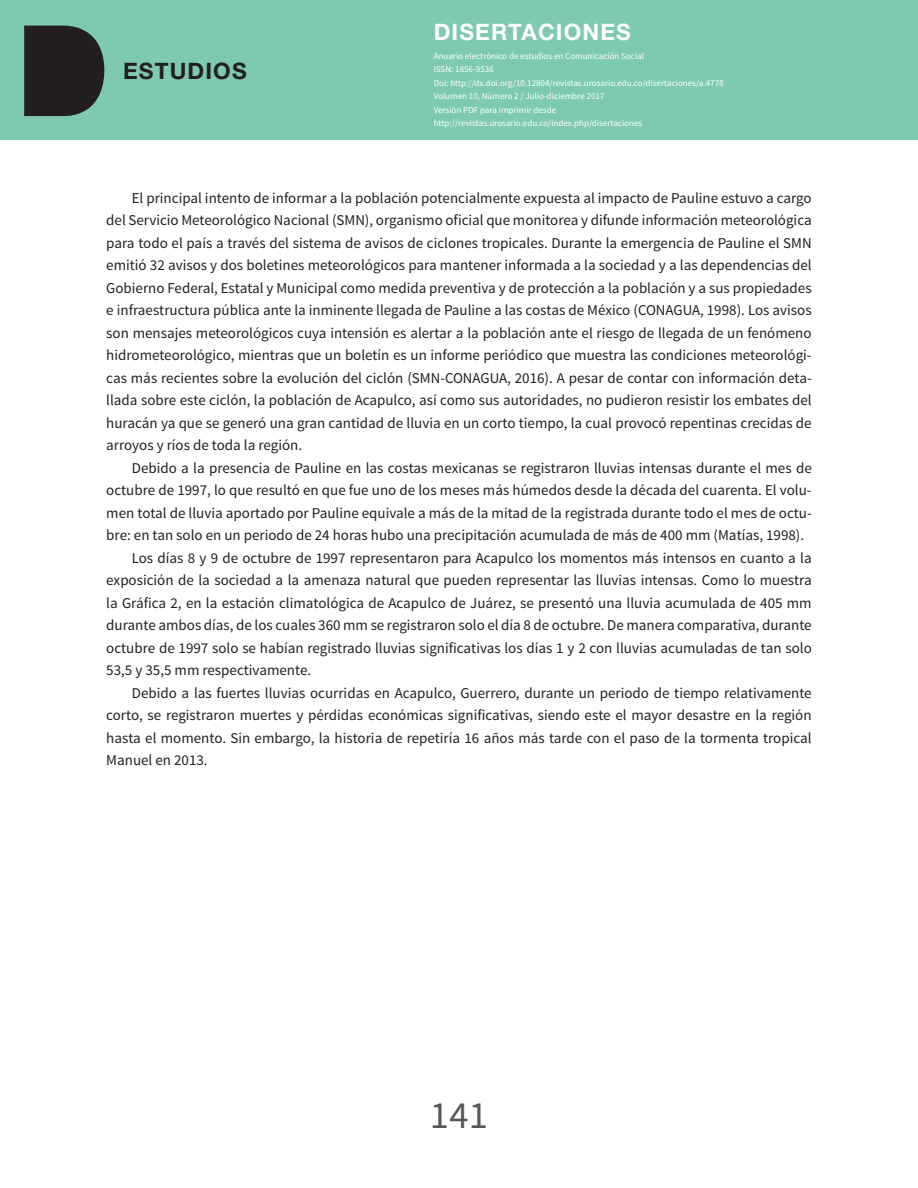
<style>
.page{position:relative;width:918px;height:1188px;background:#fff}
.page>*{position:absolute;margin:0;border:0;box-sizing:border-box;transform-origin:0 0}
.t1{font:38.4px "Source Sans Pro";color:#57585a}
.t2{font:700 22.65px "Helvetica Neue LT Std";letter-spacing:.05em;color:#fff}
.t3{font:700 22.65px "Helvetica Neue LT Std";letter-spacing:.05em;color:#231f20}
.t4{font:15px/22.5px "Source Sans Pro";color:#231f20;text-align:justify}
.t5{font:9px/13.5px "Source Sans Pro";color:#fff}
.s1{font-style:inherit}
</style>
<div class="page">
<div style="left:0;top:0;width:918px;height:139px;background:#7dcaae"></div>
<svg style="left:24px;top:26px;width:80px;height:90px"></svg>
<h2 class="t3" style="left:123px;top:57px;width:125px">ESTUDIOS</h2>
<h2 class="t2" style="left:434px;top:18px;width:182px">DISERTACIONES</h2>
<p class="t5" style="left:434px;top:49px;width:292px">Anuario electrónico de estudios en Comunicación Social<br><span class="s1">ISSN</span>: 1856-9536<br>Doi: http://dx.doi.org/10.12804/revistas.urosario.edu.co/disertaciones/a.4778<br>Volumen 10, Número 2 / Julio-diciembre 2017<br>Versión <span class="s1">PDF</span> para imprimir desde http://revistas.urosario.edu.co/index.php/disertaciones</p>
<p class="t4" style="left:106px;top:187px;width:707px;text-indent:26px">El principal intento de informar a la población potencialmente expuesta al impacto de Pauline estuvo a cargo del Servicio Meteorológico N acional (<span class="s1">SMN</span>), organismo oficial que monitorea y difunde información meteorológica para todo el país a través del sistema de avisos de ciclones tropicales. Durante la emergencia de Pauline el <span class="s1">SMN </span>emitió 32 avisos y dos boletines meteorológicos para mantener informada a la sociedad y a las dependencias del Gobierno Federal, Estatal y Municipal como medida preventiva y de protección a la población y a sus propiedades e infraestructura pública ante la inminente llegada de Pauline a las costas de México (<span class="s1">CONAGUA</span>, 1998). Los avisos son mensajes meteorológicos cuya intensión es alertar a la población ante el riesgo de llegada de un fenómeno hidrometeorológico, mientras que un boletín es un informe periódico que muestra las condiciones meteorológi&shy;cas más recientes sobre la evolución del ciclón (<span class="s1">SMN</span>-<span class="s1">CONAGUA</span>, 2016). A pesar de contar con información deta&shy;llada sobre este ciclón, la población de Acapulco, así como sus autoridades, no pudieron resistir los embates del huracán ya que se generó una gran cantidad de lluvia en un corto tiempo, la cual provocó repentinas crecidas de arroyos y ríos de toda la región.</p>
<p class="t4" style="left:132px;top:457px;width:681px">Debido a la presencia de Pauline en las costas mexicanas se registraron lluvias intensas durante el mes de</p>
<p class="t4" style="left:106px;top:479px;width:707px">octubre de 1997, lo que resultó en que fue uno de los meses más húmedos desde la década del cuarenta. El volu-</p>
<p class="t4" style="left:106px;top:502px;width:707px">men total de lluvia aportado por Pauline equivale a más de la mitad de la registrada durante todo el mes de octu-</p>
<p class="t4" style="left:106px;top:524px;width:699px">bre: en tan solo en un periodo de 24 horas hubo una precipitación acumulada de más de 400 mm (Matías, 1998).</p>
<p class="t4" style="left:132px;top:547px;width:681px">Los días 8 y 9 de octubre de 1997 representaron para Acapulco los momentos más intensos en cuanto a la</p>
<p class="t4" style="left:106px;top:569px;width:707px">exposición de la sociedad a la amenaza natural que pueden representar las lluvias intensas. Como lo muestra</p>
<p class="t4" style="left:106px;top:592px;width:707px">la Gráfica 2, en la estación climatológica de Acapulco de Juárez, se presentó una lluvia acumulada de 405 mm</p>
<p class="t4" style="left:106px;top:614px;width:707px">durante ambos días, de los cuales 360 mm se registraron solo el día 8 de octubre. De manera comparativa, durante</p>
<p class="t4" style="left:106px;top:637px;width:707px">octubre de 1997 solo se habían registrado lluvias significativas los días 1 y 2 con lluvias acumuladas de tan solo</p>
<p class="t4" style="left:106px;top:659px;width:206px">53,5 y 35,5 mm respectivamente.</p>
<p class="t4" style="left:132px;top:682px;width:681px">Debido a las fuertes lluvias ocurridas en Acapulco, Guerrero, durante un periodo de tiempo relativamente</p>
<p class="t4" style="left:106px;top:704px;width:707px">corto, se registraron muertes y pérdidas económicas significativas, siendo este el mayor desastre en la región</p>
<p class="t4" style="left:106px;top:727px;width:707px">hasta el momento. Sin embargo, la historia de repetiría 16 años más tarde con el paso de la tormenta tropical</p>
<p class="t4" style="left:106px;top:749px;width:103px">Manuel en 2013.</p>
<h1 class="t1" style="left:430px;top:1092px;width:60px">141</h1>
</div>
